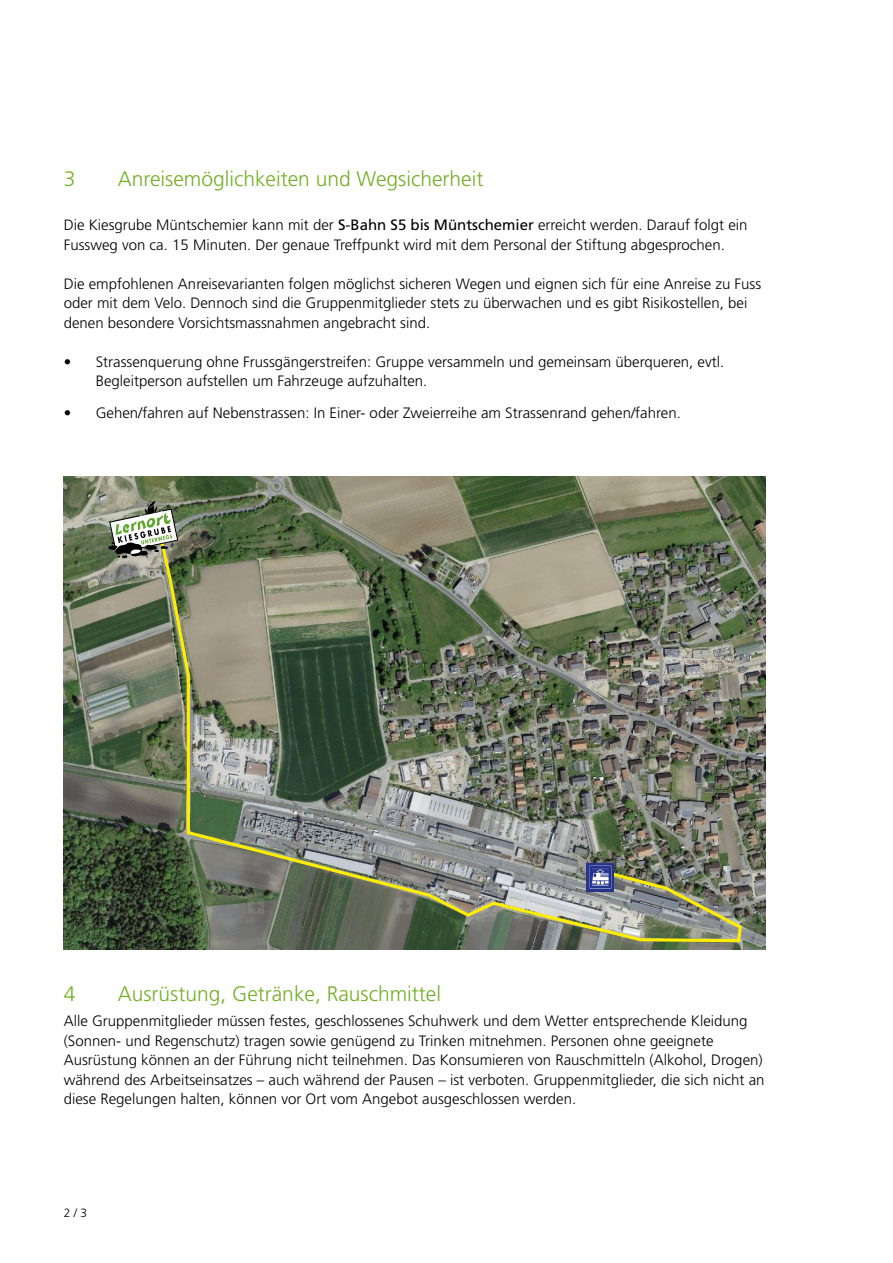
<style>
.page{position:relative;width:893px;height:1263px;background:#fff}
.page>*{position:absolute;margin:0;border:0;box-sizing:border-box;transform-origin:0 0}
.t1{font:300 21px "Frutiger LT Std";color:#74af27}
.t2{font:300 15px/19.5px "Frutiger LT Std";color:#000}
.t3{font:300 12px "Frutiger LT Std";color:#000}
.s1{font-weight:400}
</style>
<div class="page">
<img style="left:64px;top:476px;width:701px;height:473px">
<img style="left:155px;top:524px;width:589px;height:420px">
<img style="left:587px;top:864px;width:27px;height:27px">
<svg style="left:108px;top:501px;width:70px;height:57px"></svg>
<h1 class="t1" style="left:64px;top:167px;width:13px">3</h1>
<h1 class="t1" style="left:118px;top:167px;width:367px">Anreisemöglichkeiten und Wegsicherheit</h1>
<p class="t2" style="left:64px;top:215px;width:685px">Die Kiesgrube Müntschemier kann mit der <span class="s1">S-Bahn S5 bis Müntschemier</span> erreicht werden. Darauf folgt ein<br>Fussweg von ca. 15 Minuten. Der genaue Treffpunkt wird mit dem Personal der Stiftung abgesprochen.</p>
<p class="t2" style="left:64px;top:274px;width:699px">Die empfohlenen Anreisevarianten folgen möglichst sicheren Wegen und eignen sich für eine Anreise zu Fuss oder mit dem Velo. Dennoch sind die Gruppenmitglieder stets zu überwachen und es gibt Risikostellen, bei denen besondere Vorsichtsmassnahmen angebracht sind.</p>
<p class="t2" style="left:96px;top:352px;width:630px;text-indent:-32px">• Strassenquerung ohne Frussgängerstreifen: Gruppe versammeln und gemeinsam überqueren, evtl.<br>Begleitperson aufstellen um Fahrzeuge aufzuhalten.</p>
<p class="t2" style="left:64px;top:404px;width:619px">• Gehen/fahren auf Nebenstrassen: In Einer- oder Zweierreihe am Strassenrand gehen/fahren.</p>
<h1 class="t1" style="left:64px;top:982px;width:13px">4</h1>
<h1 class="t1" style="left:118px;top:982px;width:325px">Ausrüstung, Getränke, Rauschmittel</h1>
<p class="t2" style="left:64px;top:1011px;width:702px">Alle Gruppenmitglieder müssen festes, geschlossenes Schuhwerk und dem Wetter entsprechende Kleidung (Sonnen- und Regenschutz) tragen sowie genügend zu Trinken mitnehmen. Personen ohne geeignete Ausrüstung können an der Führung nicht teilnehmen. Das Konsumieren von Rauschmitteln (Alkohol, Drogen) während des Arbeitseinsatzes – auch während der Pausen – ist verboten. Gruppenmitglieder, die sich nicht an diese Regelungen halten, können vor Ort vom Angebot ausgeschlossen werden.</p>
<p class="t3" style="left:64px;top:1206px;width:25px">2 / 3</p>
</div>
